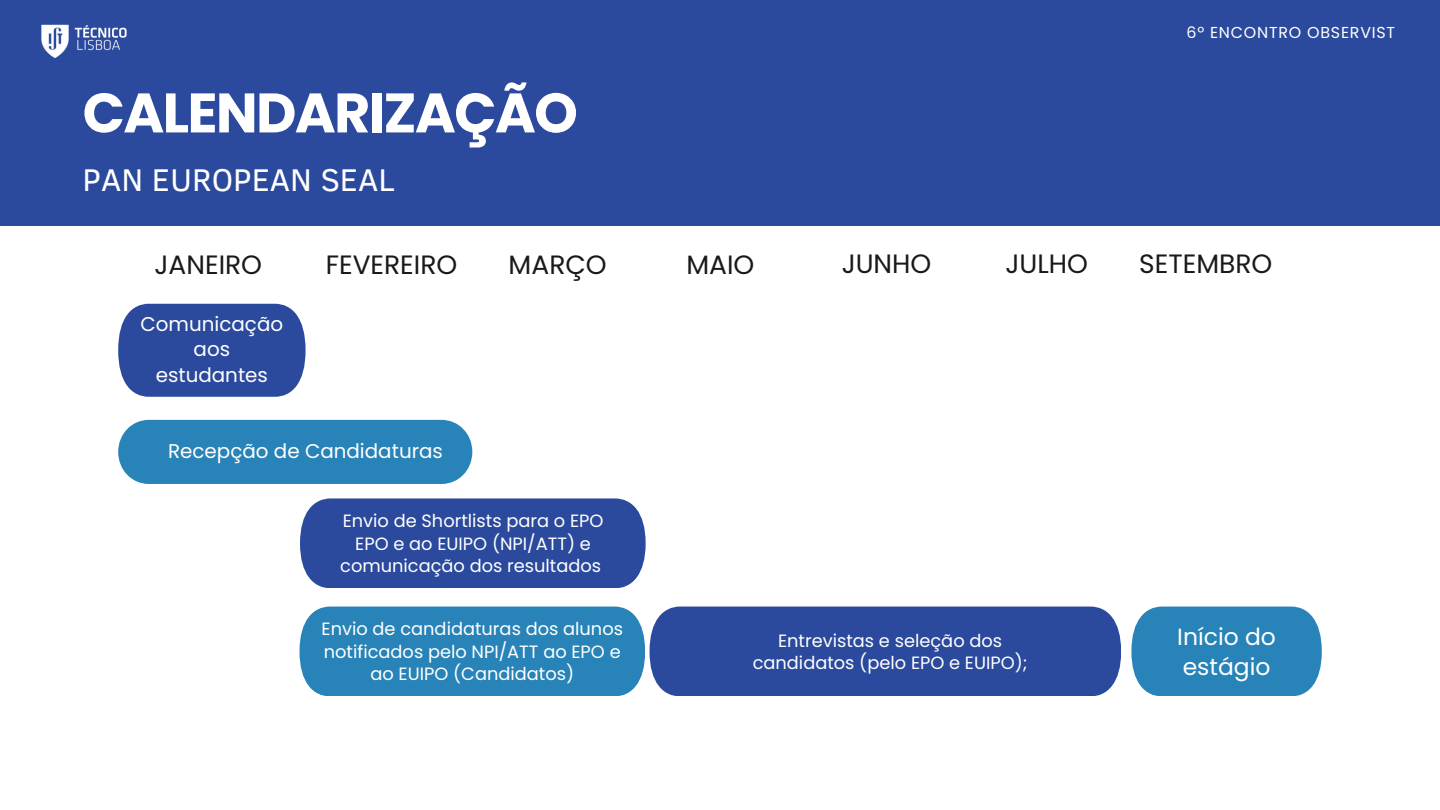
<style>
.page{position:relative;width:1440px;height:810px;background:#fff}
.page>*{position:absolute;margin:0;border:0;box-sizing:border-box;transform-origin:0 0}
.t1{font:700 55.6px "Poppins";letter-spacing:-.03em;color:#fff}
.t2{font:32.2px "Clear Sans";color:#fff}
.t3{font:26.5px "Poppins";color:#191919}
.t4{font:23.5px/29.8px "Poppins";color:#fff}
.t5{font:19.9px/25.7px "Poppins";color:#fff;text-align:center}
.t6{font:17.8px/22.4px "Poppins";color:#fff;text-align:center}
.t7{font:15.9px "Poppins";letter-spacing:.05em;color:#fff}
</style>
<div class="page">
<svg style="left:118px;top:304px;width:188px;height:93px;background:#3855a3"></svg>
<div style="left:0;top:0;width:1440px;height:226px;background:#2b4a9d"></div>
<div style="left:118px;top:420px;width:354px;height:64px;background:#2883b8;border-radius:31px"></div>
<div style="left:300px;top:498px;width:346px;height:90px;background:#2b4a9d"></div>
<svg style="left:300px;top:607px;width:821px;height:89px;background:#3066ab"></svg>
<div style="left:1131px;top:607px;width:191px;height:89px;background:#2883b8"></div>
<img style="left:41px;top:24px;width:86px;height:34px">
<p class="t1" style="left:83px;top:74px;width:497px">CALENDARIZAÇÃO</p>
<p class="t2" style="left:83px;top:156px;width:314px">PAN EUROPEAN SEAL</p>
<p class="t7" style="left:1186px;top:21px;width:210px">6º ENCONTRO OBSERVIST</p>
<p class="t3" style="left:686px;top:246px;width:70px">MAIO</p>
<p class="t3" style="left:842px;top:245px;width:91px">JUNHO</p>
<p class="t3" style="left:1139px;top:245px;width:135px">SETEMBRO</p>
<p class="t3" style="left:155px;top:246px;width:109px">JANEIRO</p>
<p class="t3" style="left:326px;top:246px;width:133px">FEVEREIRO</p>
<p class="t3" style="left:509px;top:246px;width:100px">MARÇO</p>
<p class="t3" style="left:1005px;top:245px;width:84px">JULHO</p>
<p class="t5" style="left:141px;top:311px;width:144px">Comunicação aos estudantes</p>
<p class="t5" style="left:168px;top:438px;width:276px">Recepção de Candidaturas</p>
<p class="t6" style="left:340px;top:510px;width:265px">Envio de Shortlists para o EPO<br>EPO e ao EUIPO (NPI/ATT) e comunicação dos resultados</p>
<p class="t6" style="left:322px;top:618px;width:303px">Envio de candidaturas dos alunos notificados pelo NPI/ATT ao EPO e ao EUIPO (Candidatos)</p>
<p class="t6" style="left:753px;top:629px;width:276px">Entrevistas e seleção dos candidatos (pelo EPO e EUIPO);</p>
<p class="t4" style="left:1177px;top:622px;width:100px">Início do estágio</p>
</div>
